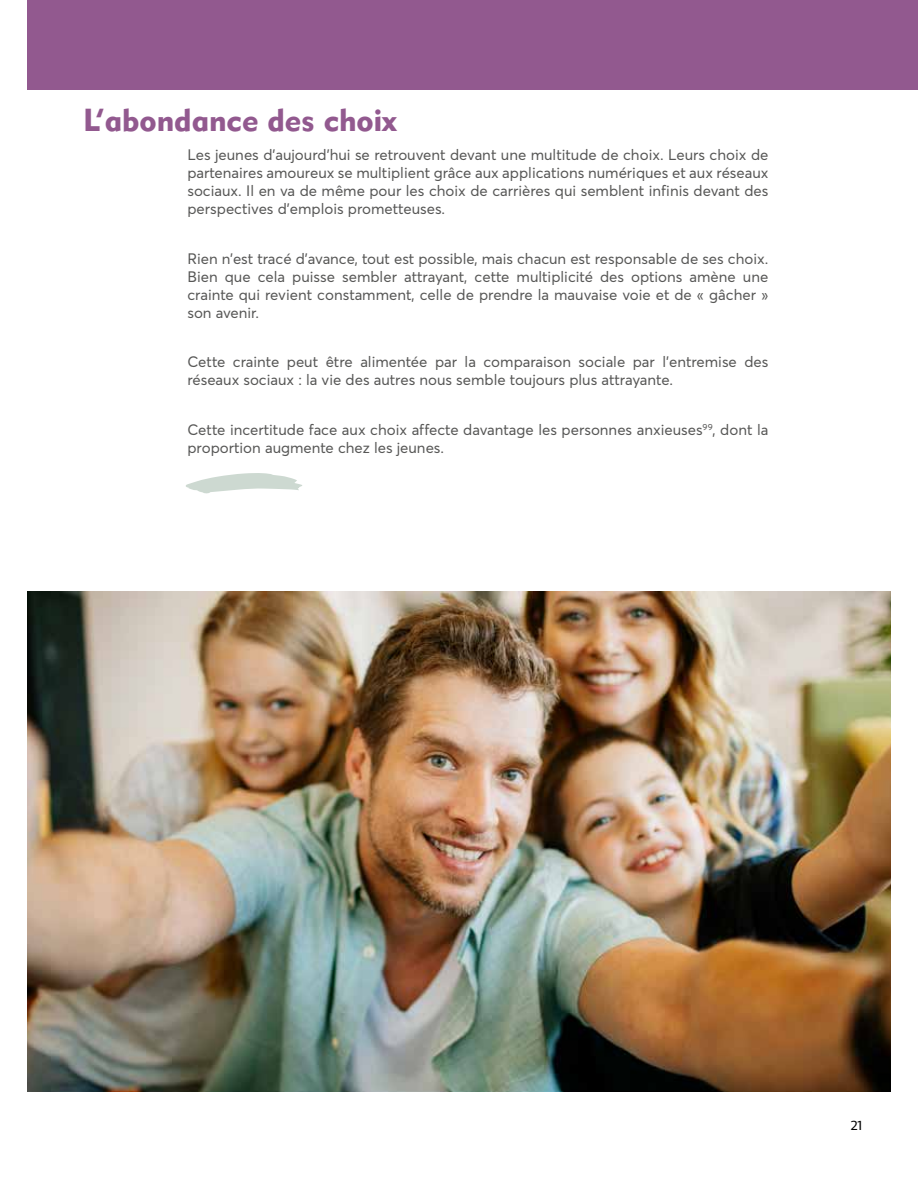
<style>
.page{position:relative;width:918px;height:1188px;background:#fff}
.page>*{position:absolute;margin:0;border:0;box-sizing:border-box;transform-origin:0 0}
.t1{font:31.5px "Geometric 415 BT Black A";color:#92598f}
.t2{font:15px/18px "Averta";color:#575756}
.t3{font:13.5px "Ingra";color:#000}
</style>
<div class="page">
<div style="left:27px;top:0;width:891px;height:89px;background:#92598f"></div>
<img style="left:27px;top:592px;width:864px;height:499px">
<svg style="left:186px;top:473px;width:116px;height:21px"></svg>
<h1 class="t1" style="left:83px;top:100px;width:315px">L’abondance des choix</h1>
<p class="t2" style="left:187px;top:146px;width:583px;text-align:justify">Les jeunes d’aujourd’hui se retrouvent devant une multitude de choix. Leurs choix de partenaires amoureux se multiplient grâce aux applications numériques et aux réseaux sociaux. Il en va de même pour les choix de carrières qui semblent infinis devant des perspectives d’emplois prometteuses.</p>
<p class="t2" style="left:187px;top:249px;width:583px">Rien n’est tracé d’avance, tout est possible, mais chacun est responsable de ses choix.<br>Bien que cela puisse sembler attrayant, cette multiplicité des options amène une crainte qui revient constamment, celle de prendre la mauvaise voie et de « gâcher » son avenir.</p>
<p class="t2" style="left:187px;top:353px;width:583px">Cette crainte peut être alimentée par la comparaison sociale par l’entremise des réseaux sociaux : la vie des autres nous semble toujours plus attrayante.</p>
<p class="t2" style="left:187px;top:420px;width:583px">Cette incertitude face aux choix affecte davantage les personnes anxieuses<sup>99</sup>, dont la proportion augmente chez les jeunes.</p>
<p class="t3" style="left:851px;top:1117px;width:13px">21</p>
</div>
